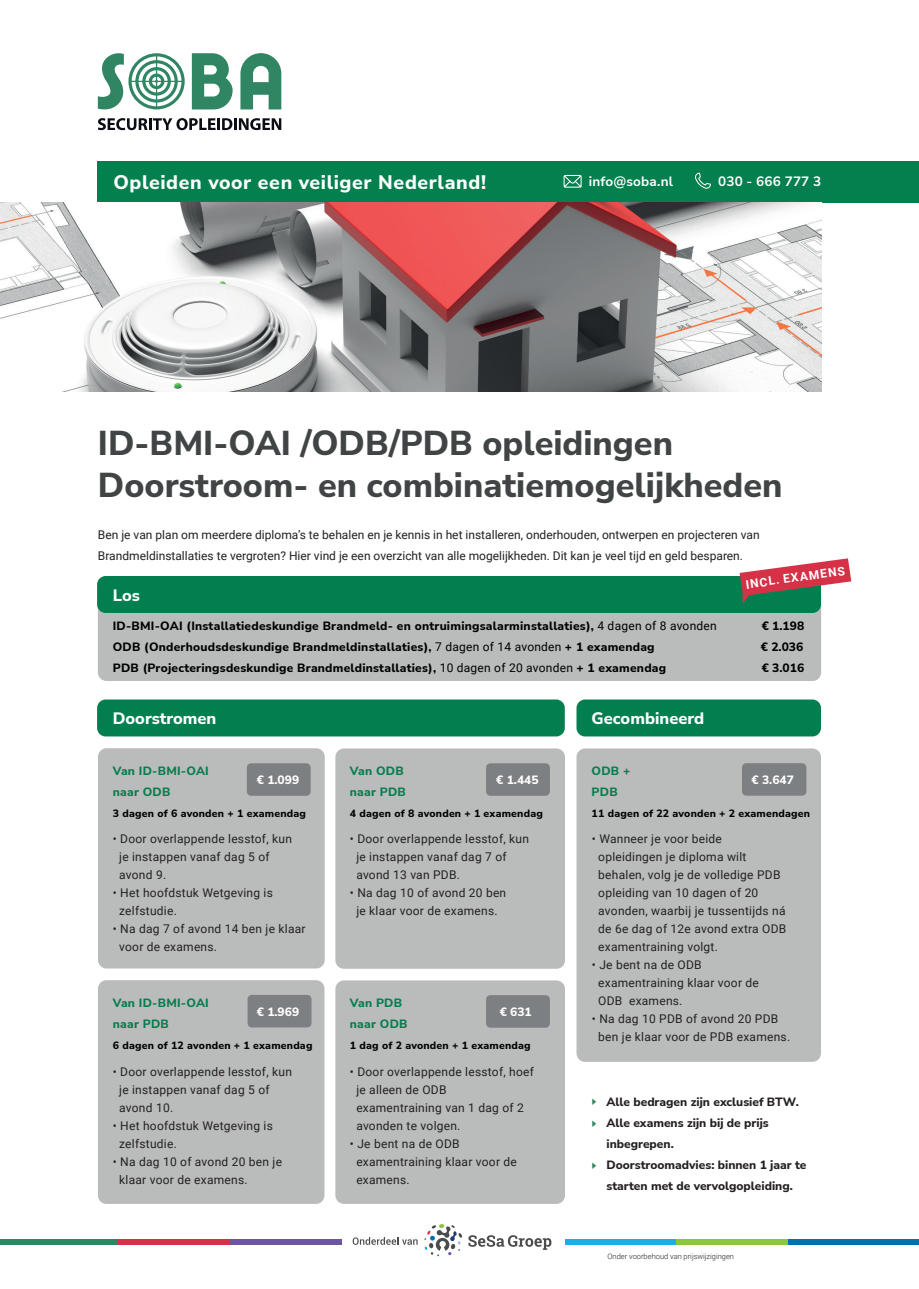
<style>
.page{position:relative;width:919px;height:1289px;background:#fff}
.page>*{position:absolute;margin:0;border:0;box-sizing:border-box;transform-origin:0 0}
.t1{font:800 34.5px/42px "Nunito Sans";color:#414445}
.t2{font:800 19.5px "Nunito Sans";letter-spacing:.03em;color:#fff}
.t3{font:800 16.5px "Nunito Sans";color:#fff}
.t4{font:700 13.5px "Nunito Sans";letter-spacing:.01em;color:#fff}
.t5{font:12px/18px "Roboto";letter-spacing:.02em;color:#231f20}
.t6{font:800 12px "Nunito Sans";letter-spacing:.02em;color:#000001}
.t7{font:12px/21px "Roboto";color:#231f20}
.t8{font:800 12px/21px "Nunito Sans";color:#231f20}
.t9{font:800 12px/21px "Nunito Sans";letter-spacing:.02em;color:#057e4e}
.t10{font:800 12px "Nunito Sans";color:#fff}
.t11{font:700 12px "Roboto";color:#fff}
.t12{font:800 10.5px "Nunito Sans";letter-spacing:.02em;color:#000001}
.t13{font:300 7.5px "Roboto";color:#231f20}
.s1{font-family:"Roboto";font-weight:400}
</style>
<div class="page">
<div style="left:788px;top:1238px;width:130px;height:6px;background:#0071ad"></div>
<div style="left:0;top:1238px;width:118px;height:6px;background:#308662"></div>
<div style="left:118px;top:1238px;width:112px;height:6px;background:#d63247"></div>
<div style="left:230px;top:1238px;width:111px;height:6px;background:#6c55a3"></div>
<div style="left:564px;top:1238px;width:112px;height:6px;background:#1aafe5"></div>
<div style="left:676px;top:1238px;width:112px;height:6px;background:#8bc63e"></div>
<svg style="left:353px;top:1237px;width:64px;height:7px"></svg>
<svg style="left:468px;top:1235px;width:83px;height:14px"></svg>
<svg style="left:424px;top:1224px;width:38px;height:32px"></svg>
<div style="left:98px;top:161px;width:820px;height:42px;background:#047f4e"></div>
<svg style="left:563px;top:175px;width:18px;height:13px"></svg>
<svg style="left:695px;top:173px;width:16px;height:16px"></svg>
<svg style="left:192px;top:53px;width:40px;height:56px"></svg>
<svg style="left:240px;top:53px;width:41px;height:56px"></svg>
<svg style="left:98px;top:53px;width:87px;height:57px"></svg>
<svg style="left:98px;top:118px;width:183px;height:12px"></svg>
<div style="left:98px;top:587px;width:723px;height:94px;background:#babcbc;border-radius:9px"></div>
<img style="left:0;top:203px;width:821px;height:189px">
<div style="left:576px;top:748px;width:245px;height:313px;background:#babcbc;border-radius:9px"></div>
<div style="left:98px;top:980px;width:226px;height:223px;background:#babcbc;border-radius:9px"></div>
<div style="left:335px;top:980px;width:230px;height:223px;background:#babcbc;border-radius:9px"></div>
<div style="left:98px;top:748px;width:227px;height:220px;background:#babcbc;border-radius:9px"></div>
<div style="left:335px;top:748px;width:230px;height:220px;background:#babcbc;border-radius:9px"></div>
<div style="left:97px;top:699px;width:467px;height:37px;background:#027f4f;border-radius:9px"></div>
<div style="left:97px;top:576px;width:724px;height:37px;background:#027f4f;border-radius:9px"></div>
<div style="left:576px;top:699px;width:245px;height:37px;background:#027f4f;border-radius:9px"></div>
<div style="left:247px;top:994px;width:64px;height:33px;background:#7d8082;border-radius:4px"></div>
<div style="left:486px;top:995px;width:64px;height:32px;background:#7d8082;border-radius:4px"></div>
<div style="left:247px;top:763px;width:63px;height:32px;background:#7d8082;border-radius:4px"></div>
<div style="left:742px;top:763px;width:64px;height:32px;background:#7d8082;border-radius:4px"></div>
<div style="left:486px;top:763px;width:64px;height:32px;background:#7d8082;border-radius:4px"></div>
<svg style="left:739px;top:558px;width:112px;height:45px"></svg>
<h2 class="t2" style="left:113px;top:168px;width:374px">Opleiden voor een veiliger Nederland!</h2>
<p class="t4" style="left:589px;top:171px;width:86px">info@soba.nl</p>
<p class="t4" style="left:718px;top:171px;width:104px">030 - 666 777 3</p>
<h1 class="t1" style="left:98px;top:420px;width:686px">ID-BMI-OAI /ODB/PDB opleidingen<br>Doorstroom- en combinatiemogelijkheden</h1>
<p class="t7" style="left:98px;top:523px;width:663px">Ben je van plan om meerdere diploma’s te behalen en je kennis in het installeren, onderhouden, ontwerpen en projecteren van<br>Brandmeldinstallaties te vergroten? Hier vind je een overzicht van alle mogelijkheden. Dit kan je veel tijd en geld besparen.</p>
<h3 class="t3" style="left:113px;top:583px;width:29px">Los</h3>
<p class="t11" style="left:744px;top:576px;width:101px;rotate:-8deg">INCL. EXAMENS</p>
<p class="t6" style="left:113px;top:617px;width:605px">ID-BMI-OAI (Installatiedeskundige Brandmeld- en ontruimingsalarminstallaties), <span class="s1">4 dagen of 8 avonden</span></p>
<p class="t6" style="left:761px;top:617px;width:44px">€ 1.198</p>
<p class="t6" style="left:113px;top:638px;width:543px">ODB (Onderhoudsdeskundige Brandmeldinstallaties), <span class="s1">7 dagen of 14 avonden</span> + 1 examendag</p>
<p class="t6" style="left:760px;top:638px;width:44px">€ 2.036</p>
<p class="t6" style="left:113px;top:659px;width:555px">PDB (Projecteringsdeskundige Brandmeldinstallaties), <span class="s1">10 dagen of 20 avonden</span> + 1 examendag</p>
<p class="t6" style="left:761px;top:659px;width:44px">€ 3.016</p>
<h3 class="t3" style="left:113px;top:706px;width:105px">Doorstromen</h3>
<p class="t9" style="left:113px;top:760px;width:97px">Van ID-BMI-OAI naar ODB</p>
<p class="t12" style="left:113px;top:806px;width:195px">3 dagen of 6 avonden + 1 examendag</p>
<p class="t10" style="left:257px;top:771px;width:44px">€ 1.099</p>
<p class="t5" style="left:119px;top:829px;width:174px;text-indent:-6px">• Door overlappende lesstof, kun je instappen vanaf dag 5 of avond 9.</p>
<p class="t5" style="left:119px;top:883px;width:155px;text-indent:-6px">• Het hoofdstuk Wetgeving is zelfstudie.</p>
<p class="t5" style="left:119px;top:919px;width:188px;text-indent:-6px">• Na dag 7 of avond 14 ben je klaar voor de examens.</p>
<p class="t9" style="left:113px;top:991px;width:97px">Van ID-BMI-OAI naar PDB</p>
<p class="t12" style="left:113px;top:1037px;width:201px">6 dagen of 12 avonden + 1 examendag</p>
<p class="t10" style="left:257px;top:1002px;width:44px">€ 1.969</p>
<p class="t5" style="left:119px;top:1062px;width:174px;text-indent:-6px">• Door overlappende lesstof, kun je instappen vanaf dag 5 of avond 10.</p>
<p class="t5" style="left:119px;top:1116px;width:155px;text-indent:-6px">• Het hoofdstuk Wetgeving is zelfstudie.</p>
<p class="t5" style="left:119px;top:1152px;width:164px;text-indent:-6px">• Na dag 10 of avond 20 ben je klaar voor de examens.</p>
<h3 class="t3" style="left:591px;top:706px;width:114px">Gecombineerd</h3>
<p class="t9" style="left:591px;top:760px;width:40px">ODB +<br>PDB</p>
<p class="t12" style="left:591px;top:806px;width:220px">11 dagen of 22 avonden + 2 examendagen</p>
<p class="t9" style="left:350px;top:760px;width:58px">Van ODB naar PDB</p>
<p class="t12" style="left:350px;top:806px;width:194px">4 dagen of 8 avonden + 1 examendag</p>
<p class="t5" style="left:356px;top:829px;width:174px;text-indent:-6px">• Door overlappende lesstof, kun je instappen vanaf dag 7 of avond 13 van PDB.</p>
<p class="t5" style="left:350px;top:883px;width:158px;text-align:center">• Na dag 10 of avond 20 ben je klaar voor de examens.</p>
<p class="t10" style="left:496px;top:771px;width:44px">€ 1.445</p>
<p class="t10" style="left:751px;top:771px;width:44px">€ 3.647</p>
<p class="t5" style="left:598px;top:829px;width:189px;text-indent:-6px">• Wanneer je voor beide opleidingen je diploma wilt behalen, volg je de volledige PDB opleiding van 10 dagen of 20 avonden, waarbij je tussentijds ná de 6e dag of 12e avond extra ODB examentraining volgt.</p>
<p class="t5" style="left:598px;top:955px;width:162px;text-indent:-6px">• Je bent na de ODB examentraining klaar voor de<br>ODB examens.</p>
<p class="t5" style="left:598px;top:1009px;width:193px;text-indent:-6px">• Na dag 10 PDB of avond 20 PDB ben je klaar voor de PDB examens.</p>
<p class="t9" style="left:350px;top:992px;width:59px">Van PDB naar ODB</p>
<p class="t12" style="left:350px;top:1038px;width:182px">1 dag of 2 avonden + 1 examendag</p>
<p class="t10" style="left:499px;top:1003px;width:34px">€ 631</p>
<p class="t5" style="left:356px;top:1062px;width:179px;text-indent:-6px">• Door overlappende lesstof, hoef je alleen de ODB examentraining van 1 dag of 2 avonden te volgen.</p>
<p class="t5" style="left:356px;top:1134px;width:162px;text-indent:-6px">• Je bent na de ODB examentraining klaar voor de examens.</p>
<p class="t8" style="left:606px;top:1091px;width:201px">Alle bedragen zijn exclusief BTW.<br>Alle examens zijn bij de prijs inbegrepen.<br>Doorstroomadvies: binnen 1 jaar te starten met de vervolgopleiding.</p>
<p class="t13" style="left:607px;top:1250px;width:128px">Onder voorbehoud van prijswijzigingen</p>
</div>
